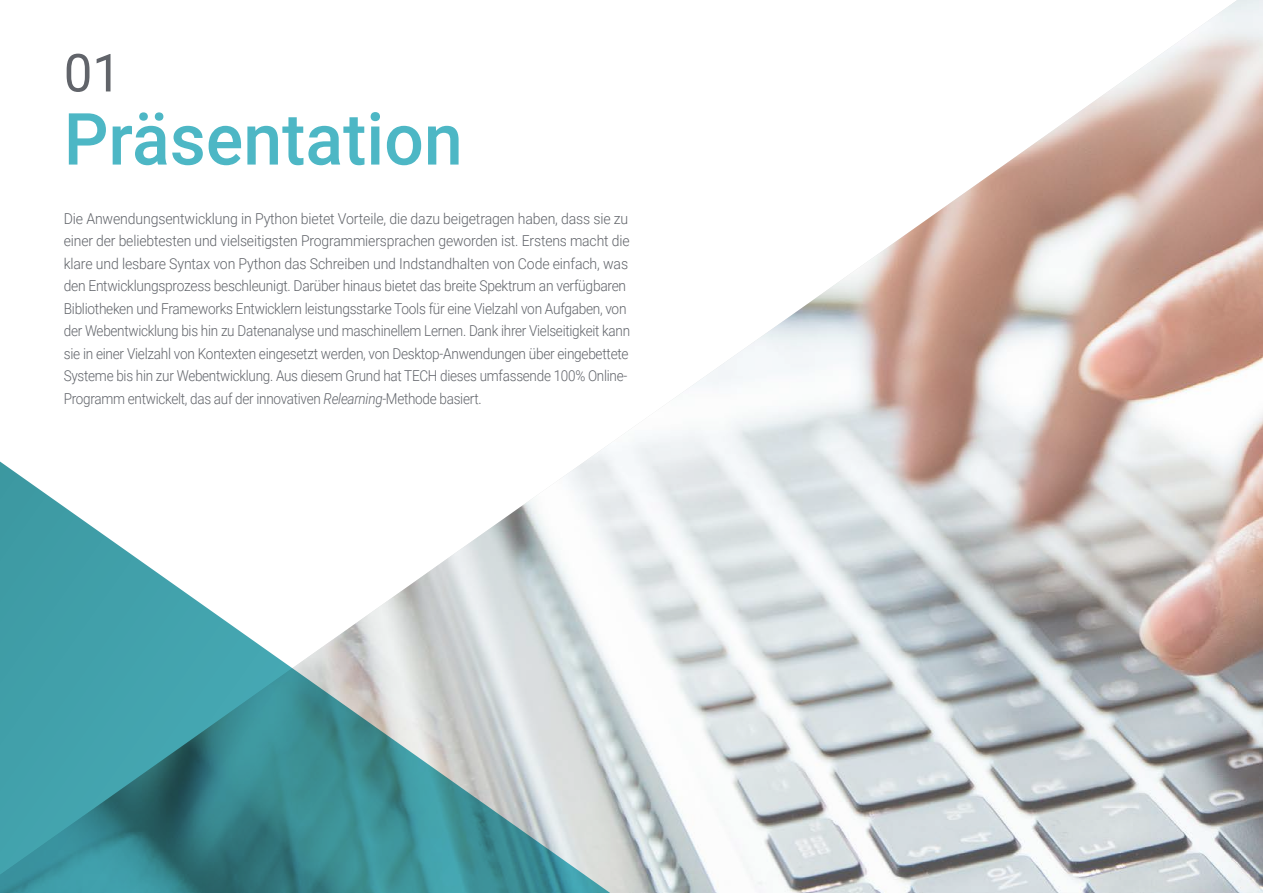
<style>
.page{position:relative;width:1263px;height:893px;background:#fff}
.page>*{position:absolute;margin:0;border:0;box-sizing:border-box;transform-origin:0 0}
.t1{font:500 72px "Roboto";color:#4db7c5}
.t2{font:52.5px "Roboto";color:#61646a}
.t3{font:300 15px/22.5px "Roboto";letter-spacing:-.02em;color:#61646a;scale:.94 1}
.s1{font-style:italic}
</style>
<div class="page">
<img style="left:607px;top:0;width:656px;height:893px">
<svg style="left:0;top:446px;width:640px;height:447px"></svg>
<h2 class="t2" style="left:64px;top:36px;width:59px">01</h2>
<h1 class="t1" style="left:64px;top:89px;width:400px">Präsentation</h1>
<p class="t3" style="left:64px;top:207px;width:604px">Die Anwendungsentwicklung in Python bietet Vorteile, die dazu beigetragen haben, dass sie zu einer der beliebtesten und vielseitigsten Programmiersprachen geworden ist. Erstens macht die klare und lesbare Syntax von Python das Schreiben und Indstandhalten von Code einfach, was den Entwicklungsprozess beschleunigt. Darüber hinaus bietet das breite Spektrum an verfügbaren Bibliotheken und Frameworks Entwicklern leistungsstarke Tools für eine Vielzahl von Aufgaben, von der Webentwicklung bis hin zu Datenanalyse und maschinellem Lernen. Dank ihrer Vielseitigkeit kann sie in einer Vielzahl von Kontexten eingesetzt werden, von Desktop-Anwendungen über eingebettete Systeme bis hin zur Webentwicklung. Aus diesem Grund hat TECH dieses umfassende 100% Online-Programm entwickelt, das auf der innovativen <span class="s1">Relearning</span>-Methode basiert.</p>
</div>
